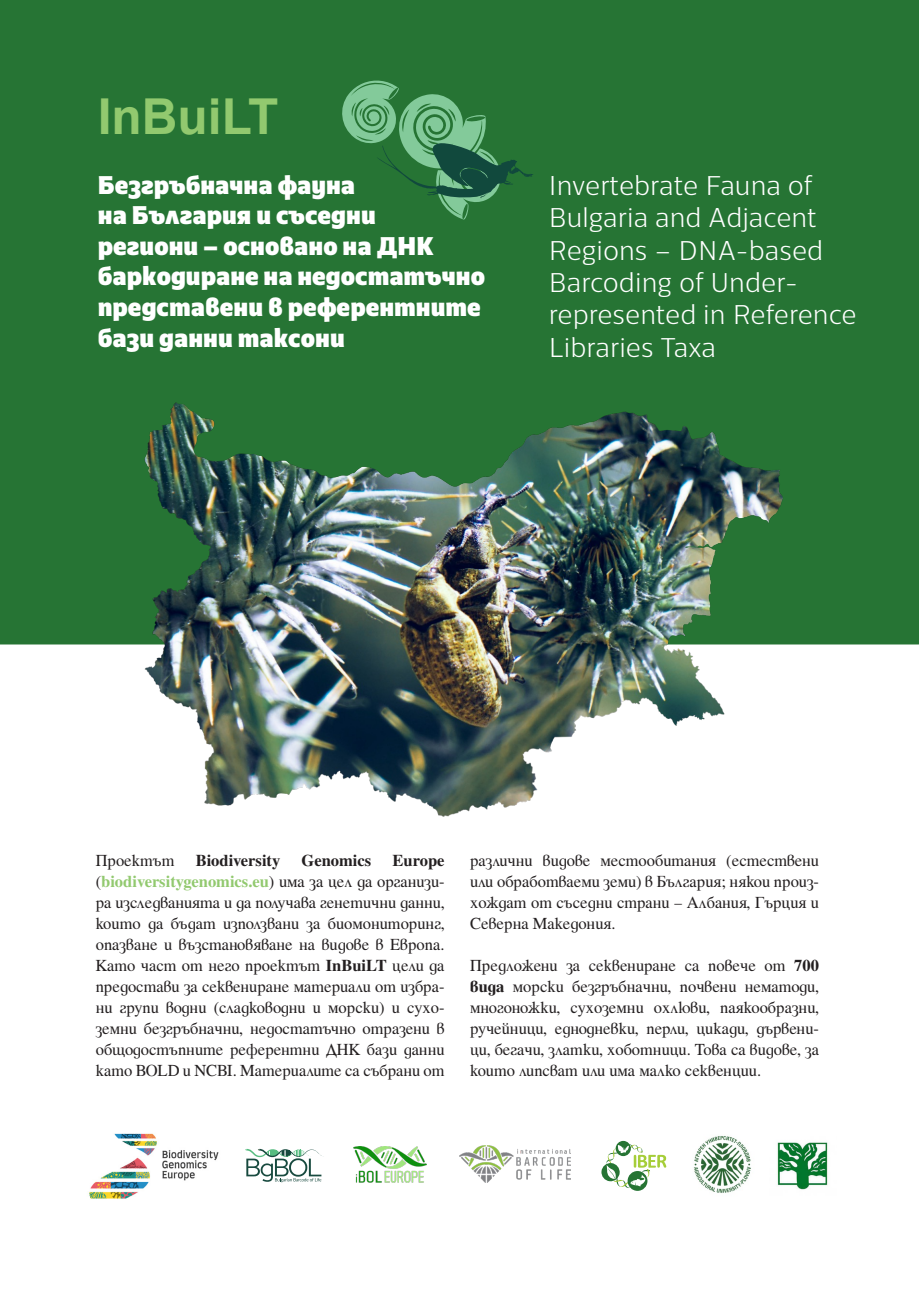
<style>
.page{position:relative;width:919px;height:1289px;background:#fff}
.page>*{position:absolute;margin:0;border:0;box-sizing:border-box;transform-origin:0 0}
.t1{font:700 49.5px "Arial";color:#92c96f}
.t2{font:200 27px/32.4px "Cormac";color:#fff}
.t3{font:900 25.5px/30.6px "Cormac";color:#fff}
.t4{font:16.5px/21px "Pliska";color:#231f20;text-align:justify}
.t5{font:700 16.5px "Pliska";color:#92c96f}
.t6{font:700 16.5px "Pliska";color:#231f20}
.s1{font-weight:400;color:#231f20}
.s2{font-weight:700}
</style>
<div class="page">
<div style="left:0;top:0;width:918px;height:644px;background:#267434"></div>
<img style="left:141px;top:393px;width:657px;height:424px">
<img style="left:89px;top:1133px;width:130px;height:66px">
<svg style="left:245px;top:1148px;width:77px;height:34px"></svg>
<img style="left:353px;top:1146px;width:73px;height:36px">
<svg style="left:338px;top:79px;width:195px;height:140px"></svg>
<div style="left:627px;top:1170px;width:20px;height:20px;background:#267434;border-radius:50%"></div>
<svg style="left:615px;top:1140px;width:16px;height:16px"></svg>
<svg style="left:601px;top:1143px;width:65px;height:45px"></svg>
<img style="left:459px;top:1145px;width:111px;height:37px">
<img style="left:694px;top:1136px;width:57px;height:57px">
<img style="left:777px;top:1142px;width:51px;height:48px">
<p class="t1" style="left:98px;top:84px;width:182px">InBuiLT</p>
<p class="t3" style="left:98px;top:168px;width:388px">Безгръбначна фауна<br>на България и съседни<br>региони – основано на ДНК баркодиране на недостатъчно представени в референтните бази данни таксони</p>
<p class="t2" style="left:549px;top:169px;width:276px">Invertebrate Fauna of<br>Bulgaria and Adjacent<br>Regions – DNA-based</p>
<p class="t2" style="left:549px;top:266px;width:250px">Barcoding of Under-</p>
<p class="t2" style="left:549px;top:331px;width:169px">Libraries Taxa</p>
<p class="t2" style="left:549px;top:298px;width:309px">represented in Reference</p>
<p class="t4" style="left:96px;top:848px;width:80px">Проектът</p>
<p class="t4" style="left:96px;top:890px;width:350px">ра изследванията и да получава генетични данни,</p>
<p class="t6" style="left:196px;top:847px;width:86px">Biodiversity</p>
<p class="t6" style="left:301px;top:847px;width:71px">Genomics</p>
<p class="t6" style="left:392px;top:847px;width:54px">Europe</p>
<p class="t5" style="left:96px;top:868px;width:350px"><span class="s1">(</span>biodiversitygenomics.eu<span class="s1">) има за цел да организи-</span></p>
<p class="t4" style="left:96px;top:911px;width:350px">които да бъдат използвани за биомониторинг, опазване и възстановяване на видове в Европа.<br>Като част от него проектът <span class="s2">InBuiLT</span> цели да</p>
<p class="t4" style="left:600px;top:848px;width:117px">местообитания</p>
<p class="t4" style="left:542px;top:848px;width:49px">видове</p>
<p class="t4" style="left:726px;top:848px;width:94px">(естествени</p>
<p class="t4" style="left:470px;top:848px;width:64px">различни</p>
<p class="t4" style="left:470px;top:890px;width:350px">хождат от съседни страни – Албания, Гърция и</p>
<p class="t4" style="left:470px;top:869px;width:350px">или обработваеми земи в) България; някои произ-</p>
<p class="t4" style="left:470px;top:911px;width:147px">Северна Македония.</p>
<p class="t6" style="left:794px;top:952px;width:26px">700</p>
<p class="t4" style="left:470px;top:953px;width:89px">Предложени</p>
<p class="t4" style="left:589px;top:953px;width:89px">секвениране</p>
<p class="t4" style="left:708px;top:953px;width:49px">повече</p>
<p class="t4" style="left:566px;top:953px;width:15px">за</p>
<p class="t4" style="left:684px;top:953px;width:16px">са</p>
<p class="t4" style="left:764px;top:953px;width:22px">от</p>
<p class="t4" style="left:96px;top:974px;width:350px">предостави за секвениране материали от избра-</p>
<p class="t6" style="left:470px;top:973px;width:36px">вида</p>
<p class="t4" style="left:513px;top:974px;width:52px">морски</p>
<p class="t4" style="left:572px;top:974px;width:101px">безгръбначни,</p>
<p class="t4" style="left:679px;top:974px;width:58px">почвени</p>
<p class="t4" style="left:744px;top:974px;width:76px">нематоди,</p>
<p class="t4" style="left:96px;top:995px;width:350px">ни групи водни (сладководни и морски) и сухо-</p>
<p class="t4" style="left:96px;top:1016px;width:350px">земни безгръбначни, недостатъчно отразени в</p>
<p class="t4" style="left:96px;top:1037px;width:350px">общодостъпните референтни ДНК бази данни като BOLD и NCBI. Материалите са събрани от</p>
<p class="t4" style="left:720px;top:995px;width:100px">паякообразни,</p>
<p class="t4" style="left:470px;top:995px;width:92px">многоножки,</p>
<p class="t4" style="left:470px;top:1037px;width:350px">ци, бегачи, златки, хоботници. Това са видове, за</p>
<p class="t4" style="left:654px;top:995px;width:58px">охлюви,</p>
<p class="t4" style="left:570px;top:995px;width:75px">сухоземни</p>
<p class="t4" style="left:555px;top:1016px;width:85px">еднодневки,</p>
<p class="t4" style="left:696px;top:1016px;width:54px">цикади,</p>
<p class="t4" style="left:756px;top:1016px;width:64px">дървени-</p>
<p class="t4" style="left:470px;top:1016px;width:79px">ручейници,</p>
<p class="t4" style="left:470px;top:1058px;width:292px">които липсват или има малко секвенции.</p>
<p class="t4" style="left:646px;top:1016px;width:44px">перли,</p>
</div>
